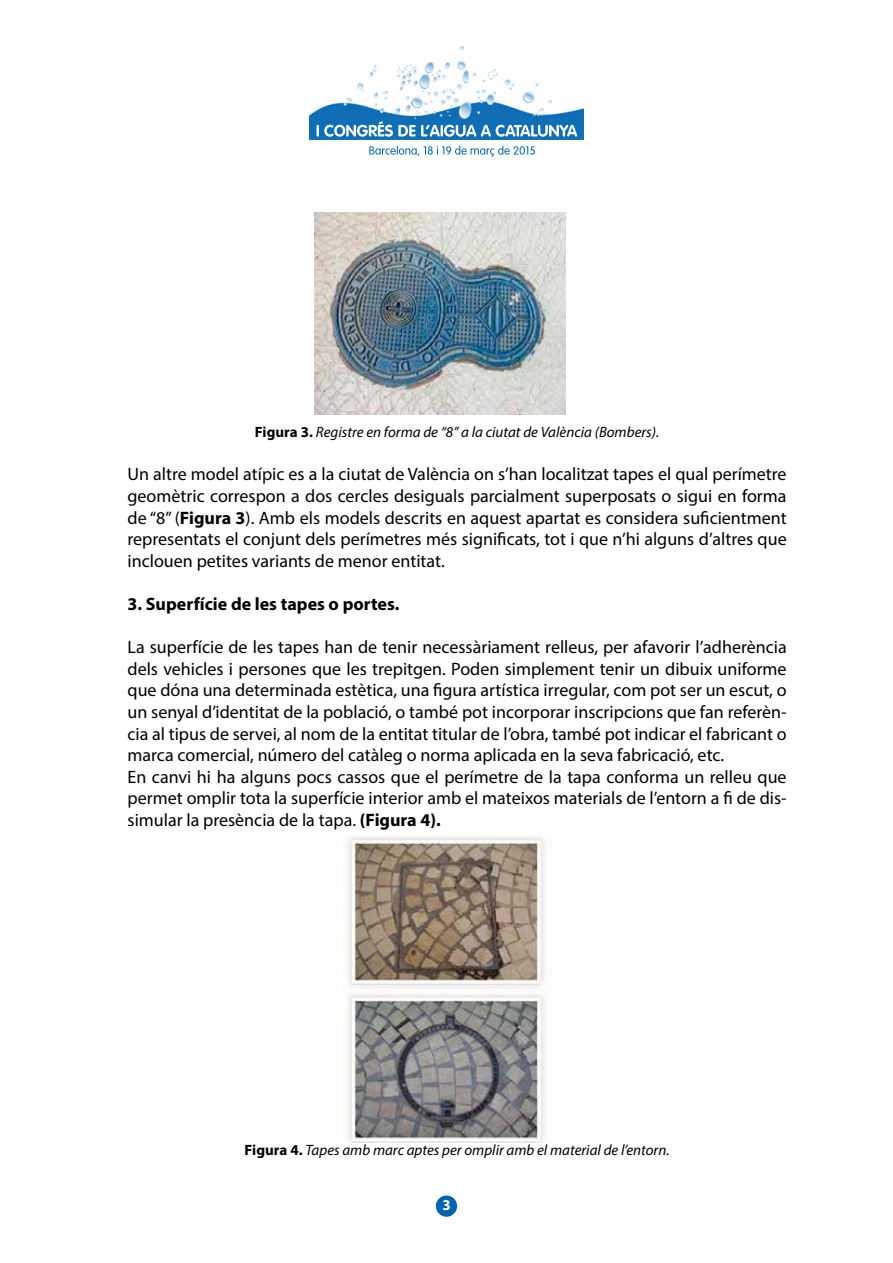
<style>
.page{position:relative;width:893px;height:1263px;background:#fff}
.page>*{position:absolute;margin:0;border:0;box-sizing:border-box;transform-origin:0 0}
.t1{font:18px/21.6px "Myriad Pro";color:#000;text-align:justify}
.t2{font:700 18px "Myriad Pro";color:#000}
.t3{font:italic 15px "Myriad Pro";color:#000}
.t4{font:700 15px "Myriad Pro";color:#fff}
.s1{font-weight:700;font-style:normal}
.s2{font-weight:700}
</style>
<div class="page">
<div style="left:437px;top:1196px;width:19px;height:20px;background:#0064b1;border-radius:50%"></div>
<div style="left:436px;top:1195px;width:21px;height:22px;border:2px solid #0064b1;border-radius:50%"></div>
<svg style="left:369px;top:146px;width:166px;height:11px"></svg>
<img style="left:309px;top:47px;width:274px;height:92px">
<svg style="left:316px;top:121px;width:261px;height:16px"></svg>
<img style="left:315px;top:213px;width:251px;height:202px">
<img style="left:344px;top:836px;width:202px;height:307px">
<p class="t3" style="left:255px;top:423px;width:406px"><span class="s1">Figura 3.</span> Registre en forma de “8” a la ciutat de València (Bombers).</p>
<p class="t1" style="left:128px;top:463px;width:661px">Un altre model atípic es a la ciutat de València on s’han localitzat tapes el qual perímetre geomètric correspon a dos cercles desiguals parcialment superposats o sigui en forma de “8” (<span class="s2">Figura 3</span>). Amb els models descrits en aquest apartat es considera suficientment representats el conjunt dels perímetres més significats, tot i que n’hi alguns d’altres que inclouen petites variants de menor entitat.</p>
<p class="t2" style="left:128px;top:592px;width:273px">3. Superfície de les tapes o portes.</p>
<p class="t1" style="left:128px;top:636px;width:661px;text-align:left">La superfície de les tapes han de tenir necessàriament relleus, per afavorir l’adherència dels vehicles i persones que les trepitgen. Poden simplement tenir un dibuix uniforme que dóna una determinada estètica, una figura artística irregular, com pot ser un escut, o un senyal d’identitat de la població, o també pot incorporar inscripcions que fan referèn&shy;cia al tipus de servei, al nom de la entitat titular de l’obra, també pot indicar el fabricant o marca comercial, número del catàleg o norma aplicada en la seva fabricació, etc.<br>En canvi hi ha alguns pocs cassos que el perímetre de la tapa conforma un relleu que permet omplir tota la superfície interior amb el mateixos materials de l’entorn a fi de dis&shy;simular la presència de la tapa. <span class="s2">(Figura 4).</span></p>
<p class="t3" style="left:245px;top:1141px;width:426px"><span class="s1">Figura 4.</span> Tapes amb marc aptes per omplir amb el material de l’entorn.</p>
<p class="t4" style="left:442px;top:1195px;width:10px">3</p>
</div>
